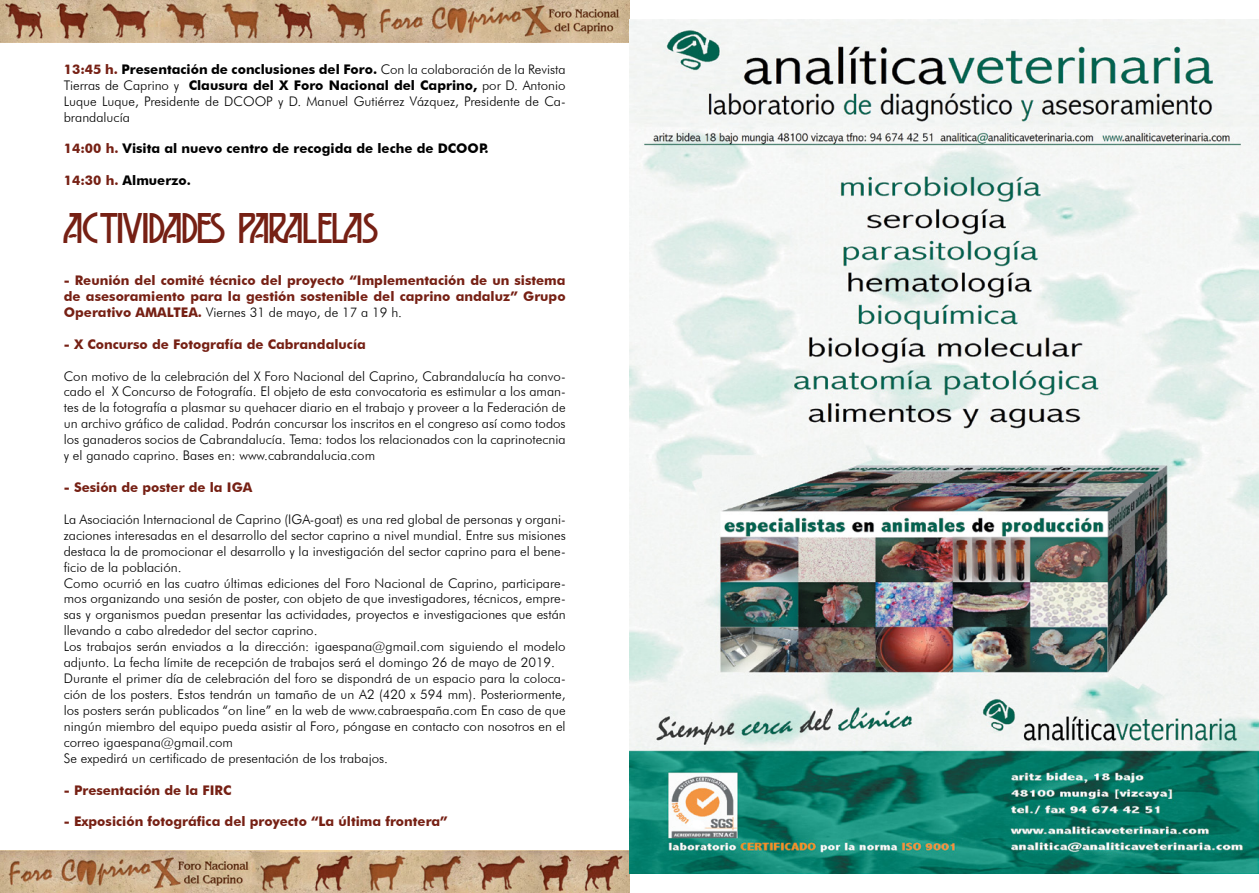
<style>
.page{position:relative;width:1259px;height:893px;background:#fff}
.page>*{position:absolute;margin:0;border:0;box-sizing:border-box;transform-origin:0 0}
.t1{font:30px "Belladona";color:#762014}
.t2{font:300 13.2px/15.9px "Futura BT";color:#000;text-align:justify}
.t3{font:700 13.2px/15.9px "Futura BT";color:#762014;text-align:justify}
.t4{font:700 13.2px "Futura BT";color:#000}
.s1{font-weight:700;color:#762014}
.s2{font-weight:700}
.s3{color:#762014}
.s4{font-weight:300;color:#000}
</style>
<div class="page">
<img style="left:0;top:0;width:629px;height:43px">
<img style="left:0;top:850px;width:629px;height:43px">
<img style="left:629px;top:20px;width:629px;height:854px">
<p class="t2" style="left:64px;top:61px;width:503px"><span class="s1">13:45 h.</span> <span class="s2">Presentación de conclusiones del Foro.</span> Con la colaboración de la Revista Tierras de Caprino y <span class="s2">Clausura del X Foro Nacional del Caprino,</span> por D. Antonio Luque Luque, Presidente de DCOOP y D. Manuel Gutiérrez Vázquez, Presidente de Ca&shy;brandalucía</p>
<p class="t4" style="left:64px;top:141px;width:426px"><span class="s3">14:00 h.</span> Visita al nuevo centro de recogida de leche de DCOOP.</p>
<p class="t4" style="left:64px;top:173px;width:129px"><span class="s3">14:30 h.</span> Almuerzo.</p>
<h1 class="t1" style="left:64px;top:209px;width:316px">ACTIVIDADES PARALELAS</h1>
<p class="t3" style="left:64px;top:272px;width:503px">- Reunión del comité técnico del proyecto “Implementación de un sistema de asesoramiento para la gestión sostenible del caprino andaluz” Grupo Operativo AMALTEA. <span class="s4">Viernes 31 de mayo, de 17 a 19 h.</span></p>
<p class="t3" style="left:64px;top:336px;width:304px">- X Concurso de Fotografía de Cabrandalucía</p>
<p class="t2" style="left:64px;top:368px;width:503px">Con motivo de la celebración del X Foro Nacional del Caprino, Cabrandalucía ha convo&shy;cado el X Concurso de Fotografía. El objeto de esta convocatoria es estimular a los aman&shy;tes de la fotografía a plasmar su quehacer diario en el trabajo y proveer a la Federación de un archivo gráfico de calidad. Podrán concursar los inscritos en el congreso así como todos los ganaderos socios de Cabrandalucía. Tema: todos los relacionados con la caprinotecnia y el ganado caprino. Bases en: www.cabrandalucia.com</p>
<p class="t3" style="left:64px;top:479px;width:190px">- Sesión de poster de la IGA</p>
<p class="t2" style="left:64px;top:511px;width:503px;text-align:left">La Asociación Internacional de Caprino (IGA-goat) es una red global de personas y organi&shy;zaciones interesadas en el desarrollo del sector caprino a nivel mundial. Entre sus misiones destaca la de promocionar el desarrollo y la investigación del sector caprino para el bene&shy;ficio de la población.<br>Como ocurrió en las cuatro últimas ediciones del Foro Nacional de Caprino, participare&shy;mos organizando una sesión de poster, con objeto de que investigadores, técnicos, empre&shy;sas y organismos puedan presentar las actividades, proyectos e investigaciones que están llevando a cabo alrededor del sector caprino.<br>Los trabajos serán enviados a la dirección: igaespana@gmail.com siguiendo el modelo adjunto. La fecha límite de recepción de trabajos será el domingo 26 de mayo de 2019.<br>Durante el primer día de celebración del foro se dispondrá de un espacio para la coloca&shy;ción de los posters. Estos tendrán un tamaño de un A2 (420 x 594 mm). Posteriormente, los posters serán publicados “on line” en la web de www.cabraespaña.com En caso de que ningún miembro del equipo pueda asistir al Foro, póngase en contacto con nosotros en el correo igaespana@gmail.com<br>Se expedirá un certificado de presentación de los trabajos.</p>
<p class="t3" style="left:64px;top:782px;width:169px">- Presentación de la FIRC</p>
<p class="t3" style="left:64px;top:814px;width:385px">- Exposición fotográfica del proyecto “La última frontera”</p>
</div>
